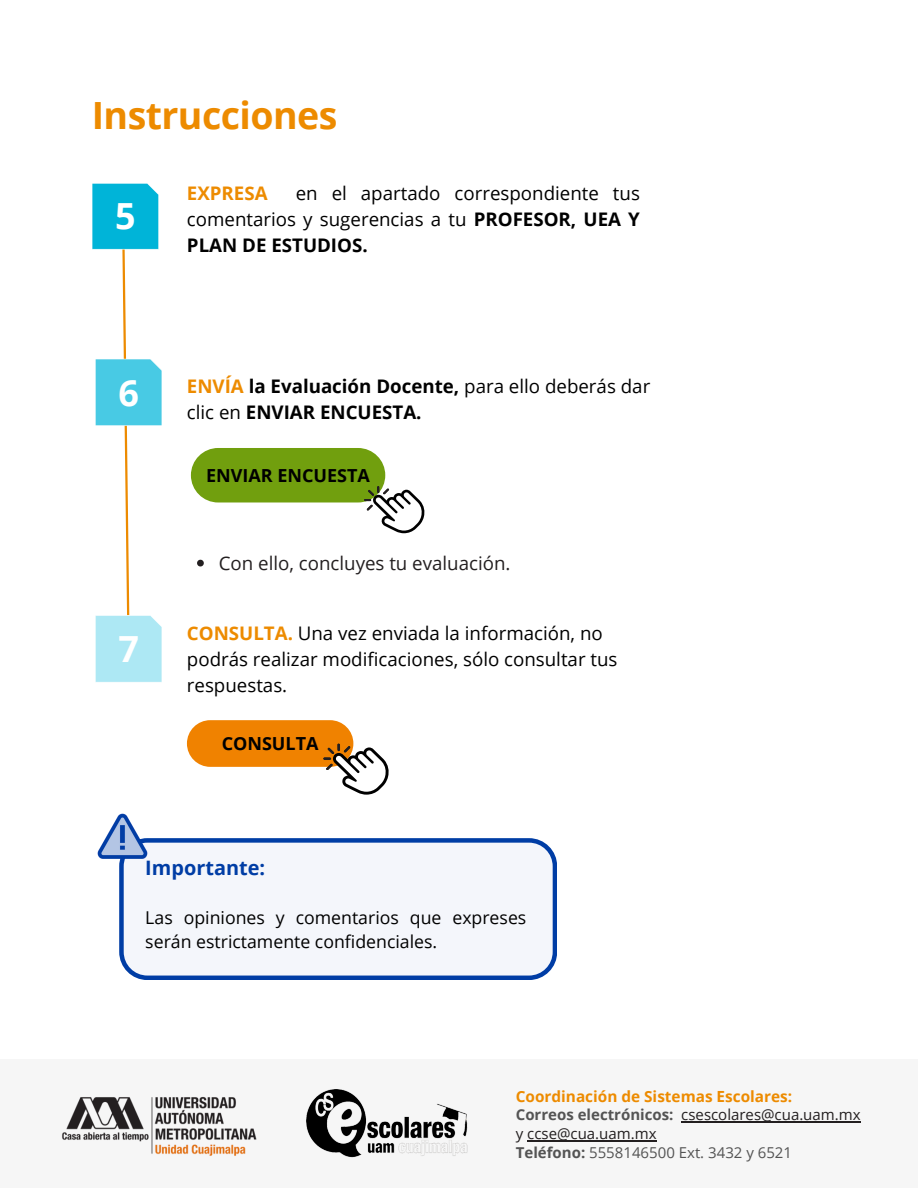
<style>
.page{position:relative;width:918px;height:1188px;background:#fff}
.page>*{position:absolute;margin:0;border:0;box-sizing:border-box;transform-origin:0 0}
.t1{font:700 37.5px "Open Sans";letter-spacing:-.015em;color:#ed8b00}
.t2{font:700 36px "Open Sans";color:#fff}
.t3{font:700 19.95px "Open Sans";color:#003da5}
.t4{font:18.75px/25.8px "Open Sans";color:#000;text-align:justify}
.t5{font:700 18.75px/25.8px "Open Sans";color:#000}
.t6{font:18.75px "Open Sans";color:#231f20}
.t7{font:700 18.75px "Open Sans";color:#ed8b00}
.t8{font:700 18px "Open Sans";color:#000}
.t9{font:17.7px/24.3px "Open Sans";color:#000}
.t10{font:700 15.3px "Open Sans";color:#ed8b00}
.t11{font:15px "Open Sans";color:#231f20}
.t12{font:15px "Open Sans";color:#545454}
.s1{font-weight:700}
.s2{color:#ed8b00}
.s3{font-weight:400}
.s4{font-weight:700;color:#ed8b00}
.s5{font-weight:700;color:#545454}
</style>
<div class="page">
<div style="left:0;top:1059px;width:918px;height:129px;background:#f6f6f6"></div>
<img style="left:62px;top:1097px;width:195px;height:59px">
<img style="left:307px;top:1089px;width:161px;height:69px">
<hr style="left:681px;top:1121px;width:180px;height:1px;background:#231f20">
<hr style="left:527px;top:1140px;width:130px;height:1px;background:#231f20">
<div style="left:191px;top:448px;width:194px;height:54px;background:#719f0e;border-radius:27px"></div>
<svg style="left:364px;top:486px;width:60px;height:47px"></svg>
<svg style="left:197px;top:560px;width:7px;height:6px"></svg>
<svg style="left:92px;top:183px;width:70px;height:499px"></svg>
<div style="left:187px;top:720px;width:166px;height:47px;background:#f08200;border-radius:23px"></div>
<svg style="left:323px;top:743px;width:65px;height:52px"></svg>
<svg style="left:119px;top:838px;width:438px;height:142px"></svg>
<img style="left:97px;top:813px;width:55px;height:58px">
<p class="t1" style="left:92px;top:89px;width:247px">Instrucciones</p>
<h2 class="t2" style="left:115px;top:190px;width:22px">5</h2>
<h2 class="t4" style="left:187px;top:180px;width:455px;text-indent:109px">en el apartado correspondiente tus comentarios y sugerencias a tu <span class="s1">PROFESOR, UEA Y PLAN DE ESTUDIOS.</span></h2>
<h2 class="t7" style="left:187px;top:180px;width:82px">EXPRESA</h2>
<p class="t2" style="left:118px;top:367px;width:22px">6</p>
<p class="t2" style="left:118px;top:624px;width:22px">7</p>
<p class="t5" style="left:187px;top:373px;width:465px"><span class="s2">ENVÍA</span> la Evaluación Docente, <span class="s3">para ello deberás dar clic en</span> ENVIAR ENCUESTA.</p>
<p class="t8" style="left:206px;top:463px;width:165px">ENVIAR ENCUESTA</p>
<p class="t6" style="left:219px;top:550px;width:293px">Con ello, concluyes tu evaluación.</p>
<p class="t4" style="left:187px;top:620px;width:432px;text-align:left"><span class="s4">CONSULTA.</span> Una vez enviada la información, no podrás realizar modificaciones, sólo consultar tus respuestas.</p>
<h3 class="t8" style="left:222px;top:731px;width:98px">CONSULTA</h3>
<p class="t3" style="left:145px;top:854px;width:121px">Importante:</p>
<p class="t9" style="left:145px;top:905px;width:383px">Las opiniones y comentarios que expreses serán estrictamente confidenciales.</p>
<p class="t10" style="left:516px;top:1086px;width:278px">Coordinación de Sistemas Escolares:</p>
<p class="t11" style="left:516px;top:1104px;width:346px"><span class="s5">Correos electrónicos:</span> csescolares@cua.uam.mx</p>
<p class="t11" style="left:516px;top:1123px;width:142px">y ccse@cua.uam.mx</p>
<p class="t12" style="left:516px;top:1142px;width:278px"><span class="s1">Teléfono:</span> 5558146500 Ext. 3432 y 6521</p>
</div>
